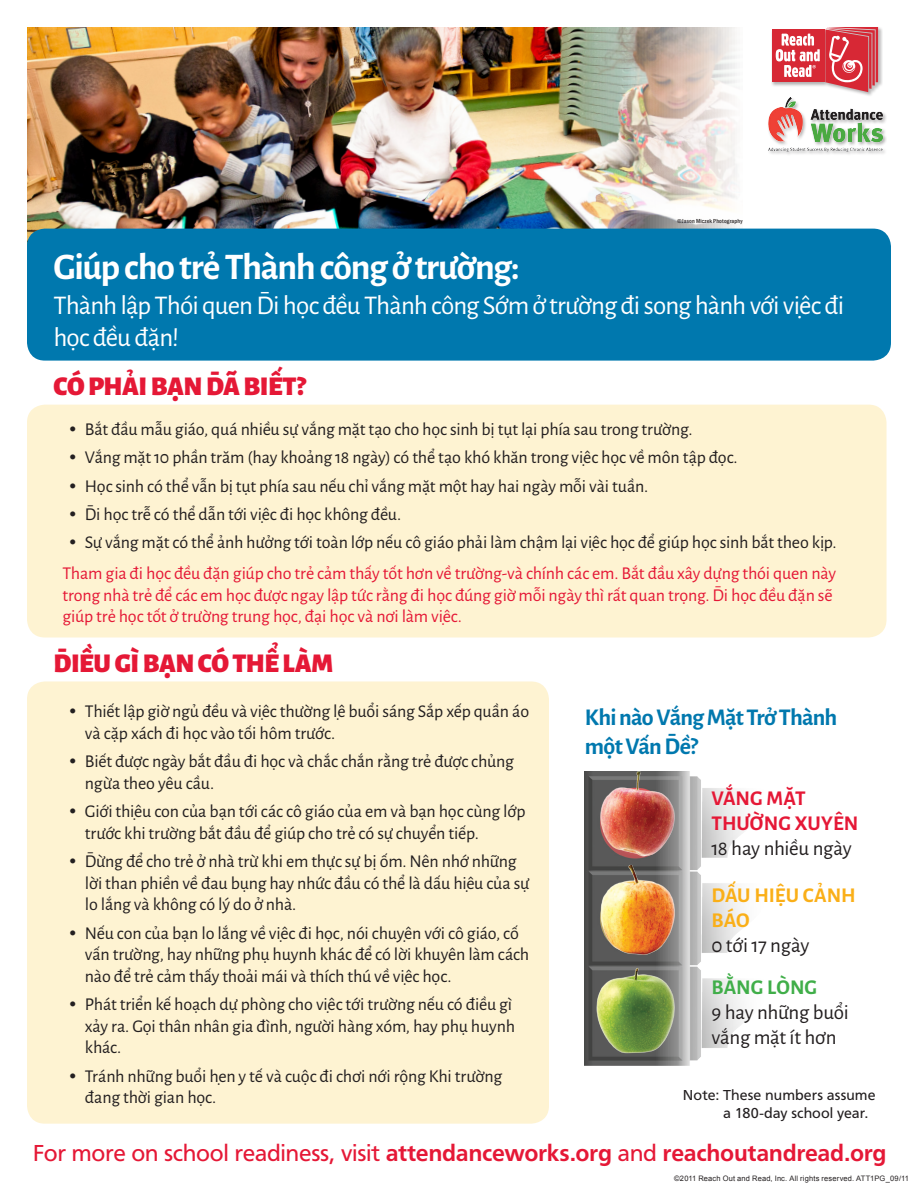
<style>
.page{position:relative;width:918px;height:1188px;background:#fff}
.page>*{position:absolute;margin:0;border:0;box-sizing:border-box;transform-origin:0 0}
.t1{font:700 37.5px "Alegreya Sans";letter-spacing:-.03em;color:#fff}
.t2{font:27px/32.4px "Alegreya Sans";letter-spacing:-.035em;color:#fff}
.t3{font:900 27px "Alegreya Sans";letter-spacing:-.02em;color:#e51836}
.t4{font:700 24px "Carto Gothic Std";letter-spacing:-.015em;color:#e51836}
.t5{font:700 24px/28.8px "Alegreya Sans";letter-spacing:-.035em;color:#0078ae}
.Copy{font:21px/25.2px "Alegreya Sans";letter-spacing:-.015em;color:#231f20}
.Copy-2{font:700 21px/25.2px "Alegreya Sans";color:#e51836}
.Copy-3{font:700 21px/25.2px "Alegreya Sans";letter-spacing:-.01em;color:#faaf18}
.Bulleted_List{font:18px/21.6px "Alegreya Sans";letter-spacing:-.01em;color:#231f20}
.Bulleted_List-2{font:18px/21.6px "Alegreya Sans";letter-spacing:-.01em;color:#e51836}
.Copy-4{font:15px/18px "Carto Gothic Std";letter-spacing:.005em;color:#231f20}
.t6{font:7.5px "Arial";letter-spacing:.02em;color:#231f20}
.t7{font:500 condensed 6px "Franklin Gothic";letter-spacing:.025em;color:#231f20}
.s1{font-family:"Carto Gothic Std"}
.s2{font-weight:400;color:#231f20}
.s3{font-weight:700;color:#40ae49}
.s4{font-weight:400}
</style>
<div class="page">
<img style="left:27px;top:27px;width:715px;height:216px">
<div style="left:27px;top:405px;width:860px;height:233px;background:#fef3d2;border-radius:18px"></div>
<div style="left:27px;top:229px;width:864px;height:132px;background:#0078ae;border-radius:18px"></div>
<div style="left:771px;top:27px;width:112px;height:70px;background:#231f20;opacity:.35"></div>
<div style="left:772px;top:29px;width:52px;height:53px;background:#d72835"></div>
<svg style="left:776px;top:27px;width:102px;height:65px"></svg>
<div style="left:767px;top:97px;width:120px;height:59px;background:#231f20;opacity:.35"></div>
<img style="left:768px;top:97px;width:114px;height:54px">
<div style="left:27px;top:681px;width:522px;height:443px;background:#fef3d2;border-radius:18px"></div>
<img style="left:585px;top:788px;width:159px;height:277px">
<img style="left:584px;top:771px;width:125px;height:285px">
<p class="t7" style="left:677px;top:217px;width:67px">©Jason Miczek Photography</p>
<p class="t1" style="left:53px;top:239px;width:468px">Giúp cho trẻ Thành công ở trường:</p>
<p class="t2" style="left:53px;top:288px;width:792px">Thành lập Thói quen Đi học đều Thành công Sớm ở trường đi song hành với việc đi học đều đặn!</p>
<p class="t3" style="left:54px;top:365px;width:254px">CÓ PHẢI BẠN ĐÃ BIẾT?</p>
<p class="Bulleted_List" style="left:67px;top:418px;width:627px"><span class="s1">•</span> Bắt đầu mẫu giáo, quá nhiều sự vắng mặt tạo cho học sinh bị tụt lại phía sau trong trường.</p>
<p class="Bulleted_List" style="left:67px;top:446px;width:672px"><span class="s1">•</span> Vắng mặt 10 phần trăm (hay khoảng 18 ngày) có thể tạo khó khăn trong việc học về môn tập đọc.</p>
<p class="Bulleted_List" style="left:67px;top:474px;width:583px"><span class="s1">•</span> Học sinh có thể vẫn bị tụt phía sau nếu chỉ vắng mặt một hay hai ngày mỗi vài tuần.</p>
<p class="Bulleted_List" style="left:67px;top:503px;width:336px"><span class="s1">•</span> Đi học trễ có thể dẫn tới việc đi học không đều.</p>
<p class="Bulleted_List" style="left:67px;top:531px;width:771px"><span class="s1">•</span> Sự vắng mặt có thể ảnh hưởng tới toàn lớp nếu cô giáo phải làm chậm lại việc học để giúp học sinh bắt theo kịp.</p>
<p class="Bulleted_List-2" style="left:62px;top:562px;width:775px">Tham gia đi học đều đặn giúp cho trẻ cảm thấy tốt hơn về trường-và chính các em. Bắt đầu xây dựng thói quen này trong nhà trẻ để các em học được ngay lập tức rằng đi học đúng giờ mỗi ngày thì rất quan trọng. Đi học đều đặn sẽ giúp trẻ học tốt ở trường trung học, đại học và nơi làm việc.</p>
<p class="t3" style="left:54px;top:641px;width:281px">ĐIỀU GÌ BẠN CÓ THỂ LÀM</p>
<p class="t5" style="left:585px;top:702px;width:254px">Khi nào Vắng Mặt Trở Thành một Vấn Đề?</p>
<p class="Bulleted_List" style="left:85px;top:700px;width:446px;text-indent:-18px"><span class="s1">•</span> Thiết lập giờ ngủ đều và việc thường lệ buổi sáng Sắp xếp quần áo và cặp xách đi học vào tối hôm trước.</p>
<p class="Bulleted_List" style="left:85px;top:750px;width:430px;text-indent:-18px"><span class="s1">•</span> Biết được ngày bắt đầu đi học và chắc chắn rằng trẻ được chủng ngừa theo yêu cầu.</p>
<p class="Bulleted_List" style="left:85px;top:800px;width:442px;text-indent:-18px"><span class="s1">•</span> Giới thiệu con của bạn tới các cô giáo của em và bạn học cùng lớp trước khi trường bắt đầu để giúp cho trẻ có sự chuyển tiếp.</p>
<p class="Bulleted_List" style="left:85px;top:850px;width:446px;text-indent:-18px"><span class="s1">•</span> Đừng để cho trẻ ở nhà trừ khi em thực sự bị ốm. Nên nhớ những lời than phiền về đau bụng hay nhức đầu có thể là dấu hiệu của sự lo lắng và không có lý do ở nhà.</p>
<p class="Bulleted_List" style="left:85px;top:921px;width:446px;text-indent:-18px"><span class="s1">•</span> Nếu con của bạn lo lắng về việc đi học, nói chuyện với cô giáo, cố vấn trường, hay những phụ huynh khác để có lời khuyên làm cách nào để trẻ cảm thấy thoải mái và thích thú về việc học.</p>
<p class="Bulleted_List" style="left:85px;top:993px;width:432px;text-indent:-18px"><span class="s1">•</span> Phát triển kế hoạch dự phòng cho việc tới trường nếu có điều gì xảy ra. Gọi thân nhân gia đình, người hàng xóm, hay phụ huynh khác.</p>
<p class="Bulleted_List" style="left:85px;top:1064px;width:419px;text-indent:-18px"><span class="s1">•</span> Tránh những buổi hẹn y tế và cuộc đi chơi nới rộng Khi trường đang thời gian học.</p>
<p class="Copy-2" style="left:711px;top:784px;width:149px">VẮNG MẶT<br>THƯỜNG XUYÊN<br><span class="s2">18 hay nhiều ngày</span></p>
<p class="Copy-3" style="left:711px;top:881px;width:146px">DẤU HIỆU CẢNH<br>BÁO<br><span class="s2">0 tới 17 ngày</span></p>
<p class="Copy" style="left:711px;top:974px;width:139px"><span class="s3">BẰNG LÒNG<br></span>9 hay những buổi vắng mặt ít hơn</p>
<p class="Copy-4" style="left:723px;top:1086px;width:154px;text-indent:-40px">Note: These numbers assume a 180-day school year.</p>
<p class="t4" style="left:33px;top:1139px;width:855px"><span class="s4">For more on school readiness, visit</span> attendanceworks.org <span class="s4">and</span> reachoutandread.org</p>
<p class="t6" style="left:674px;top:1173px;width:236px">©2011 Reach Out and Read, Inc. All rights reserved. ATT1PG_09/11</p>
</div>
